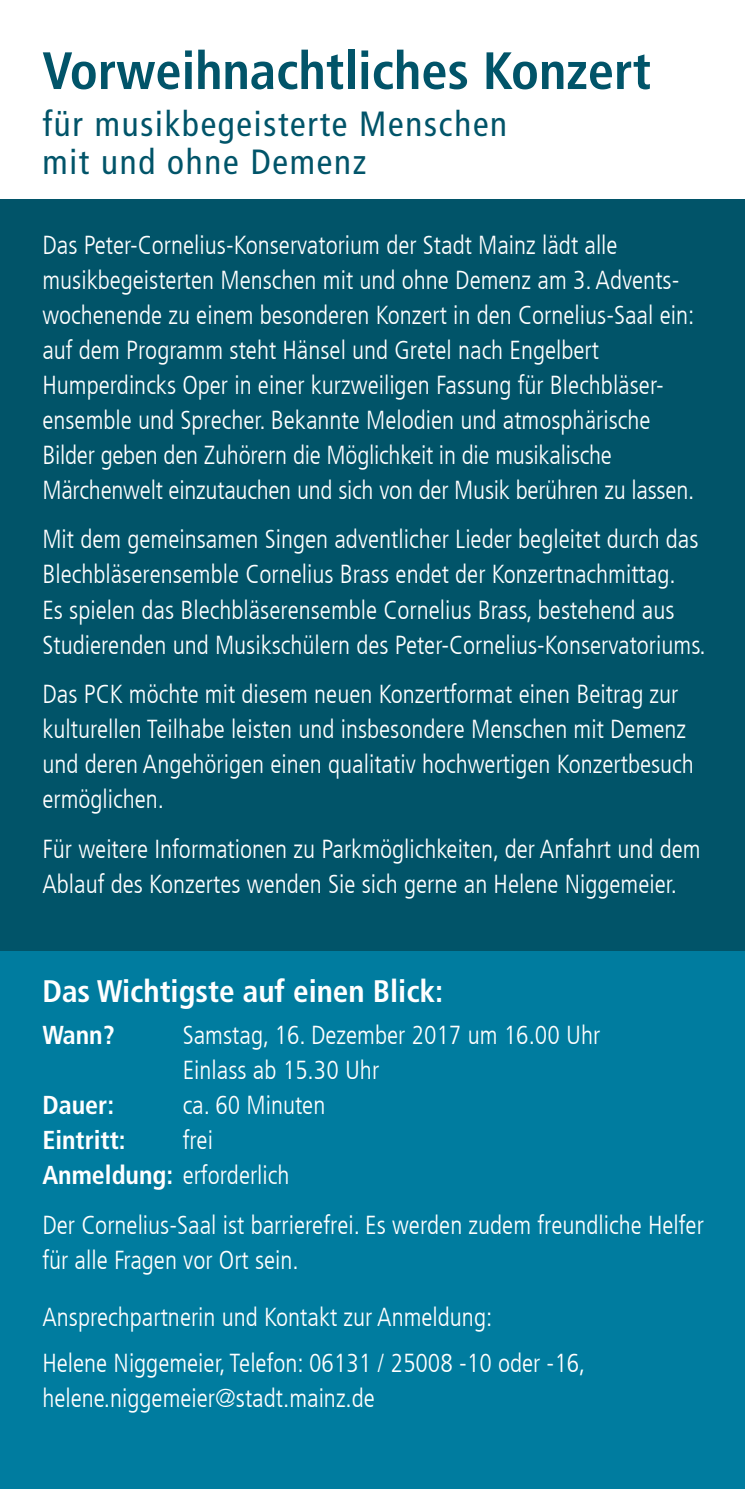
<style>
.page{position:relative;width:745px;height:1489px;background:#fff}
.page>*{position:absolute;margin:0;border:0;box-sizing:border-box;transform-origin:0 0}
.t1{font:700 condensed 52.5px "Frutiger LT Com";color:#015469}
.t2{font:condensed 35px/37.5px "Frutiger LT Com";letter-spacing:.05em;color:#015469}
.t3{font:700 condensed 31.25px "Frutiger LT Com";color:#fff}
.t4{font:300 condensed 26px/35px "Frutiger LT Com";color:#fff}
.t5{font:700 condensed 26px "Frutiger LT Com";color:#fff}
.s1{font-weight:700}
</style>
<div class="page">
<div style="left:0;top:200px;width:744px;height:1288px;background:#015469"></div>
<div style="left:0;top:951px;width:744px;height:537px;background:#007c9f"></div>
<h1 class="t1" style="left:42px;top:40px;width:609px">Vorweihnachtliches Konzert</h1>
<h2 class="t2" style="left:42px;top:106px;width:466px">für musikbegeisterte Menschen mit und ohne Demenz</h2>
<p class="t4" style="left:42px;top:227px;width:653px">Das Peter-Cornelius-Konservatorium der Stadt Mainz lädt alle musikbegeisterten Menschen mit und ohne Demenz am 3. Advents&shy;wochenende zu einem besonderen Konzert in den Cornelius-Saal ein: auf dem Programm steht Hänsel und Gretel nach Engelbert Humperdincks Oper in einer kurzweiligen Fassung für Blechbläser&shy;ensemble und Sprecher. Bekannte Melodien und atmosphärische Bilder geben den Zuhörern die Möglichkeit in die musikalische Märchenwelt einzutauchen und sich von der Musik berühren zu lassen.</p>
<p class="t4" style="left:42px;top:522px;width:664px">Mit dem gemeinsamen Singen adventlicher Lieder begleitet durch das Blechbläserensemble Cornelius Brass endet der Konzertnachmittag.<br>Es spielen das Blechbläserensemble Cornelius Brass, bestehend aus Studierenden und Musikschülern des Peter-Cornelius-Konservatoriums.</p>
<p class="t4" style="left:42px;top:677px;width:652px">Das PCK möchte mit diesem neuen Konzertformat einen Beitrag zur kulturellen Teilhabe leisten und insbesondere Menschen mit Demenz und deren Angehörigen einen qualitativ hochwertigen Konzertbesuch ermöglichen.</p>
<p class="t4" style="left:42px;top:831px;width:659px">Für weitere Informationen zu Parkmöglichkeiten, der Anfahrt und dem<br>Ablauf des Konzertes wenden Sie sich gerne an Helene Niggemeier.</p>
<p class="t3" style="left:42px;top:972px;width:402px">Das Wichtigste auf einen Blick:</p>
<p class="t5" style="left:42px;top:1019px;width:74px">Wann?</p>
<p class="t4" style="left:182px;top:1018px;width:419px">Samstag, 16. Dezember 2017 um 16.00 Uhr<br>Einlass ab 15.30 Uhr</p>
<p class="t5" style="left:42px;top:1089px;width:73px">Dauer:</p>
<p class="t4" style="left:182px;top:1088px;width:144px">ca. 60 Minuten</p>
<p class="t5" style="left:42px;top:1124px;width:85px">Eintritt:</p>
<p class="t4" style="left:42px;top:1123px;width:248px;text-indent:140px">frei<br><span class="s1">Anmeldung:</span> erforderlich</p>
<p class="t4" style="left:42px;top:1207px;width:662px">Der Cornelius-Saal ist barrierefrei. Es werden zudem freundliche Helfer für alle Fragen vor Ort sein.</p>
<p class="t4" style="left:42px;top:1294px;width:544px;line-height:46px">Ansprechpartnerin und Kontakt zur Anmeldung:<br>Helene Niggemeier, Telefon: 06131 / 25008 -10 oder -16,</p>
<p class="t4" style="left:42px;top:1380px;width:334px">helene.niggemeier@stadt.mainz.de</p>
</div>
